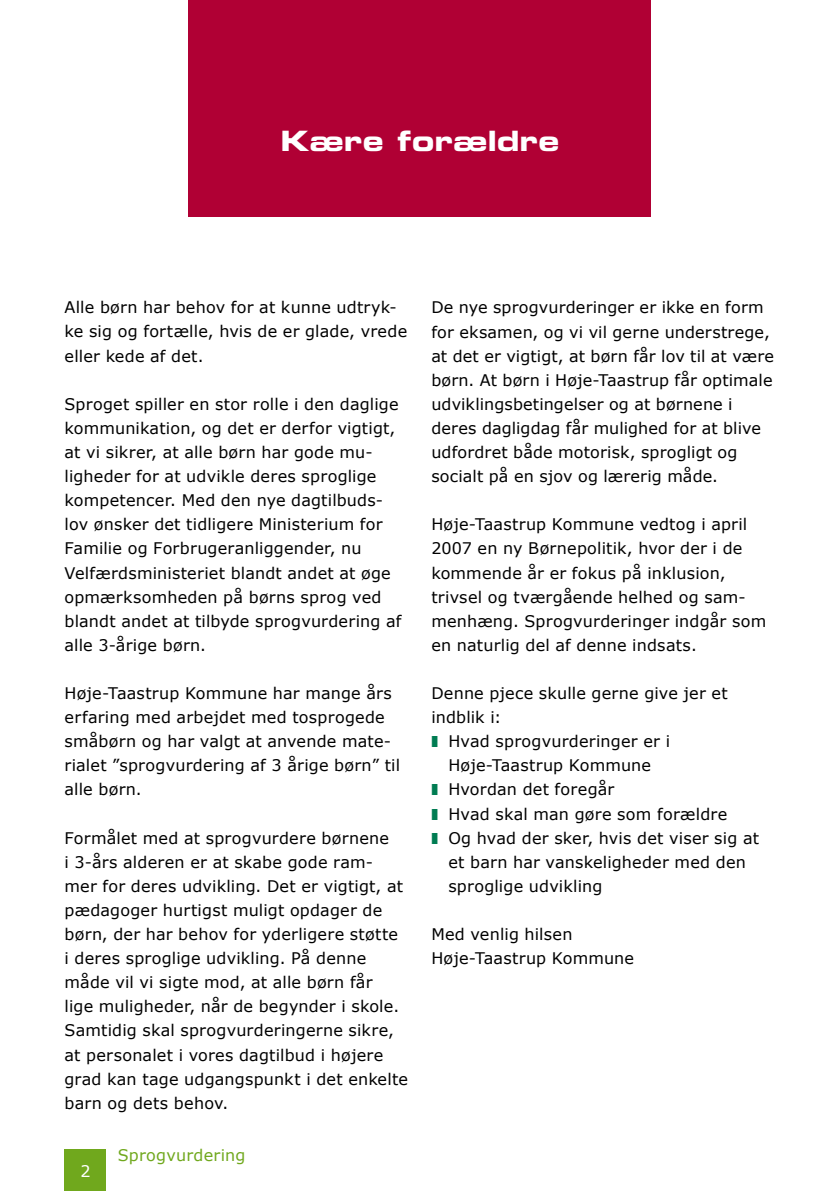
<style>
.page{position:relative;width:840px;height:1191px;background:#fff}
.page>*{position:absolute;margin:0;border:0;box-sizing:border-box;transform-origin:0 0}
.t1{font:28px "Eurostile Bold Extended Two";letter-spacing:.005em;color:#fff}
.t2{font:16px/24px "Verdana";letter-spacing:.01em;color:#000}
.t3{font:16px "Verdana";letter-spacing:.01em;color:#70a81d}
.t4{font:16px "Verdana";color:#fff}
.s1{color:#007c52}
</style>
<div class="page">
<div style="left:188px;top:0;width:463px;height:216px;background:#b00034"></div>
<div style="left:64px;top:1149px;width:42px;height:42px;background:#70a81d"></div>
<h1 class="t1" style="left:280px;top:121px;width:280px">Kære forældre</h1>
<p class="t2" style="left:64px;top:295px;width:344px">Alle børn har behov for at kunne udtryk&shy;ke sig og fortælle, hvis de er glade, vrede eller kede af det.</p>
<p class="t2" style="left:64px;top:391px;width:338px">Sproget spiller en stor rolle i den daglige kommunikation, og det er derfor vigtigt, at vi sikrer, at alle børn har gode mu&shy;ligheder for at udvikle deres sproglige kompetencer. Med den nye dagtilbuds&shy;lov ønsker det tidligere Ministerium for Familie og Forbrugeranliggender, nu Velfærdsministeriet blandt andet at øge opmærksomheden på børns sprog ved blandt andet at tilbyde sprogvurdering af alle 3-årige børn.</p>
<p class="t2" style="left:64px;top:680px;width:337px">Høje-Taastrup Kommune har mange års erfaring med arbejdet med tosprogede småbørn og har valgt at anvende mate&shy;rialet ”sprogvurdering af 3 årige børn” til alle børn.</p>
<p class="t2" style="left:64px;top:825px;width:345px">Formålet med at sprogvurdere børnene<br>i 3-års alderen er at skabe gode ram&shy;mer for deres udvikling. Det er vigtigt, at pædagoger hurtigst muligt opdager de børn, der har behov for yderligere støtte<br>i deres sproglige udvikling. På denne måde vil vi sigte mod, at alle børn får<br>lige muligheder, når de begynder i skole.<br>Samtidig skal sprogvurderingerne sikre, at personalet i vores dagtilbud i højere grad kan tage udgangspunkt i det enkelte barn og dets behov.</p>
<p class="t4" style="left:80px;top:1160px;width:12px">2</p>
<p class="t3" style="left:118px;top:1145px;width:129px">Sprogvurdering</p>
<p class="t2" style="left:431px;top:295px;width:344px">De nye sprogvurderinger er ikke en form for eksamen, og vi vil gerne understrege, at det er vigtigt, at børn får lov til at være børn. At børn i Høje-Taastrup får optimale udviklingsbetingelser og at børnene i deres dagligdag får mulighed for at blive udfordret både motorisk, sprogligt og socialt på en sjov og lærerig måde.</p>
<p class="t2" style="left:431px;top:512px;width:336px">Høje-Taastrup Kommune vedtog i april 2007 en ny Børnepolitik, hvor der i de kommende år er fokus på inklusion, trivsel og tværgående helhed og sam&shy;menhæng. Sprogvurderinger indgår som en naturlig del af denne indsats.</p>
<p class="t2" style="left:431px;top:680px;width:297px">Denne pjece skulle gerne give jer et</p>
<p class="t2" style="left:431px;top:705px;width:72px">indblik i:</p>
<p class="t2" style="left:431px;top:729px;width:240px"><span class="s1">❚</span> Hvad sprogvurderinger er i</p>
<p class="t2" style="left:448px;top:753px;width:204px">Høje-Taastrup Kommune</p>
<p class="t2" style="left:431px;top:777px;width:184px"><span class="s1">❚</span> Hvordan det foregår</p>
<p class="t2" style="left:431px;top:801px;width:297px"><span class="s1">❚</span> Hvad skal man gøre som forældre</p>
<p class="t2" style="left:431px;top:825px;width:329px"><span class="s1">❚</span> Og hvad der sker, hvis det viser sig at</p>
<p class="t2" style="left:448px;top:849px;width:299px">et barn har vanskeligheder med den</p>
<p class="t2" style="left:448px;top:873px;width:155px">sproglige udvikling</p>
<p class="t2" style="left:431px;top:921px;width:204px">Med venlig hilsen<br>Høje-Taastrup Kommune</p>
</div>
